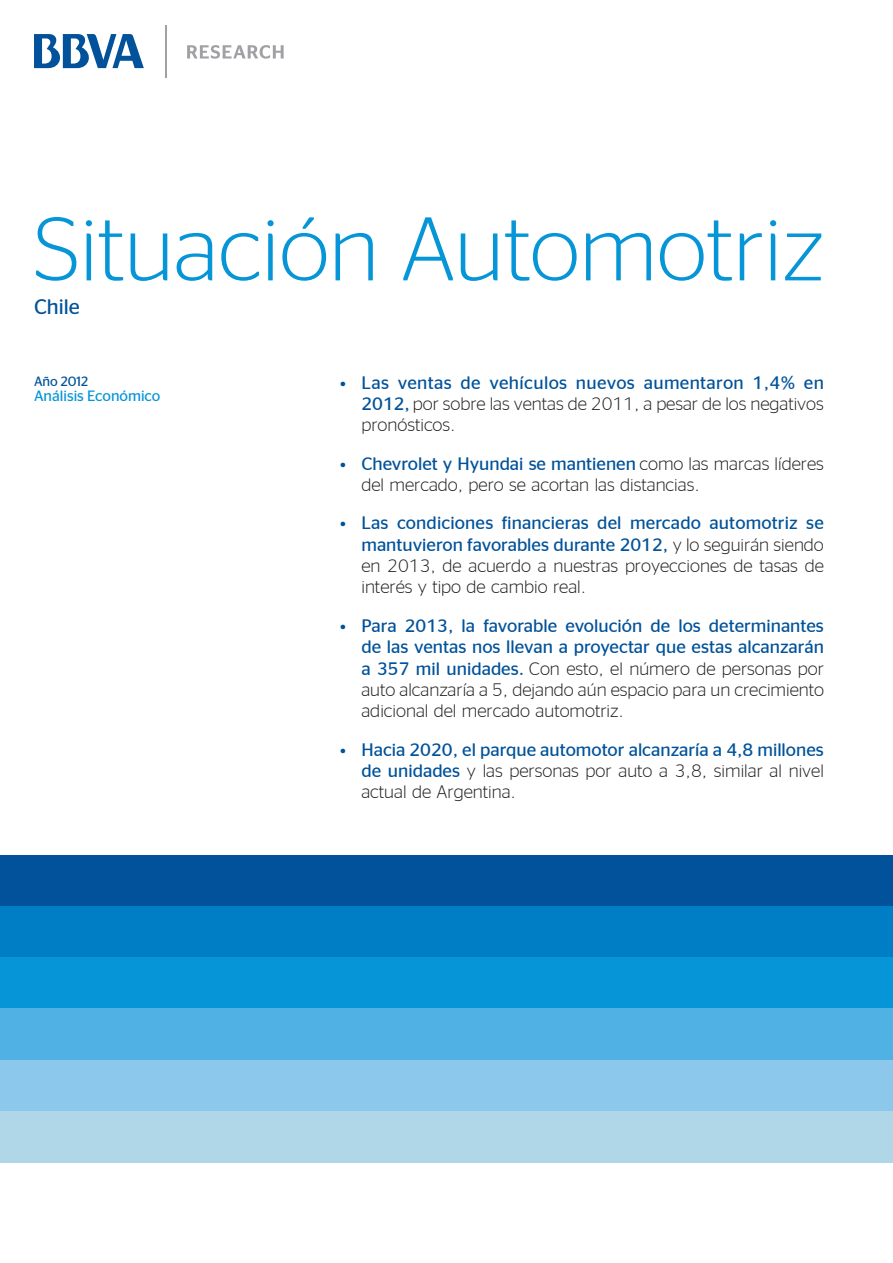
<style>
.page{position:relative;width:893px;height:1263px;background:#fff}
.page>*{position:absolute;margin:0;border:0;box-sizing:border-box;transform-origin:0 0}
.t1{font:300 90px "Stag Sans";color:#0696d7}
.Localización{font:21px "Stag Sans";color:#01529a}
.Bullet_Portada{font:300 18px/21.1px "BBVA Office";color:#231f20;text-align:justify}
.Bullet_Portada-2{font:18px/21.3px "BBVA Office";color:#01529a;text-align:justify}
.t2{font:15px "Stag Sans";color:#0696d7}
.t3{font:13.5px "Stag Sans";color:#01529a}
.s1{font-weight:400;color:#01529a}
.s2{font-weight:300;color:#231f20}
</style>
<div class="page">
<svg style="left:187px;top:45px;width:97px;height:14px"></svg>
<svg style="left:34px;top:34px;width:110px;height:34px"></svg>
<hr style="left:165px;top:25px;width:2px;height:52px;background:#a1a1a5">
<div style="left:0;top:855px;width:893px;height:51px;background:#01529a"></div>
<div style="left:0;top:906px;width:893px;height:51px;background:#007ec5"></div>
<div style="left:0;top:957px;width:893px;height:52px;background:#0696d7"></div>
<div style="left:0;top:1009px;width:893px;height:51px;background:#4fb1e4"></div>
<div style="left:0;top:1060px;width:893px;height:51px;background:#8cc8eb"></div>
<div style="left:0;top:1111px;width:893px;height:51px;background:#afd7e8"></div>
<p class="t1" style="left:34px;top:200px;width:791px">Situación Automotriz</p>
<p class="Localización" style="left:34px;top:295px;width:47px">Chile</p>
<p class="t3" style="left:34px;top:374px;width:56px">Año 2012</p>
<p class="t2" style="left:34px;top:387px;width:128px">Análisis Económico</p>
<p class="Bullet_Portada" style="left:361px;top:371px;width:464px;text-indent:-21px"><span class="s1">• Las ventas de vehículos nuevos aumentaron 1,4% en 2012,</span> por sobre las ventas de 2011, a pesar de los negativos pronósticos.</p>
<p class="Bullet_Portada" style="left:361px;top:453px;width:464px;text-indent:-21px"><span class="s1">• Chevrolet y Hyundai se mantienen</span> como las marcas líderes del mercado, pero se acortan las distancias.</p>
<p class="Bullet_Portada" style="left:361px;top:512px;width:464px;text-indent:-21px"><span class="s1">• Las condiciones financieras del mercado automotriz se mantuvieron favorables durante 2012,</span> y lo seguirán siendo en 2013, de acuerdo a nuestras proyecciones de tasas de interés y tipo de cambio real.</p>
<p class="Bullet_Portada-2" style="left:361px;top:614px;width:464px;text-indent:-21px">• Para 2013, la favorable evolución de los determinantes de las ventas nos llevan a proyectar que estas alcanzarán a 357 mil unidades. <span class="s2">Con esto, el número de personas por auto alcanzaría a 5, dejando aún espacio para un crecimiento adicional del mercado automotriz.</span></p>
<p class="Bullet_Portada-2" style="left:361px;top:738px;width:464px;text-indent:-21px">• Hacia 2020, el parque automotor alcanzaría a 4,8 millones de unidades <span class="s2">y las personas por auto a 3,8, similar al nivel actual de Argentina.</span></p>
</div>
